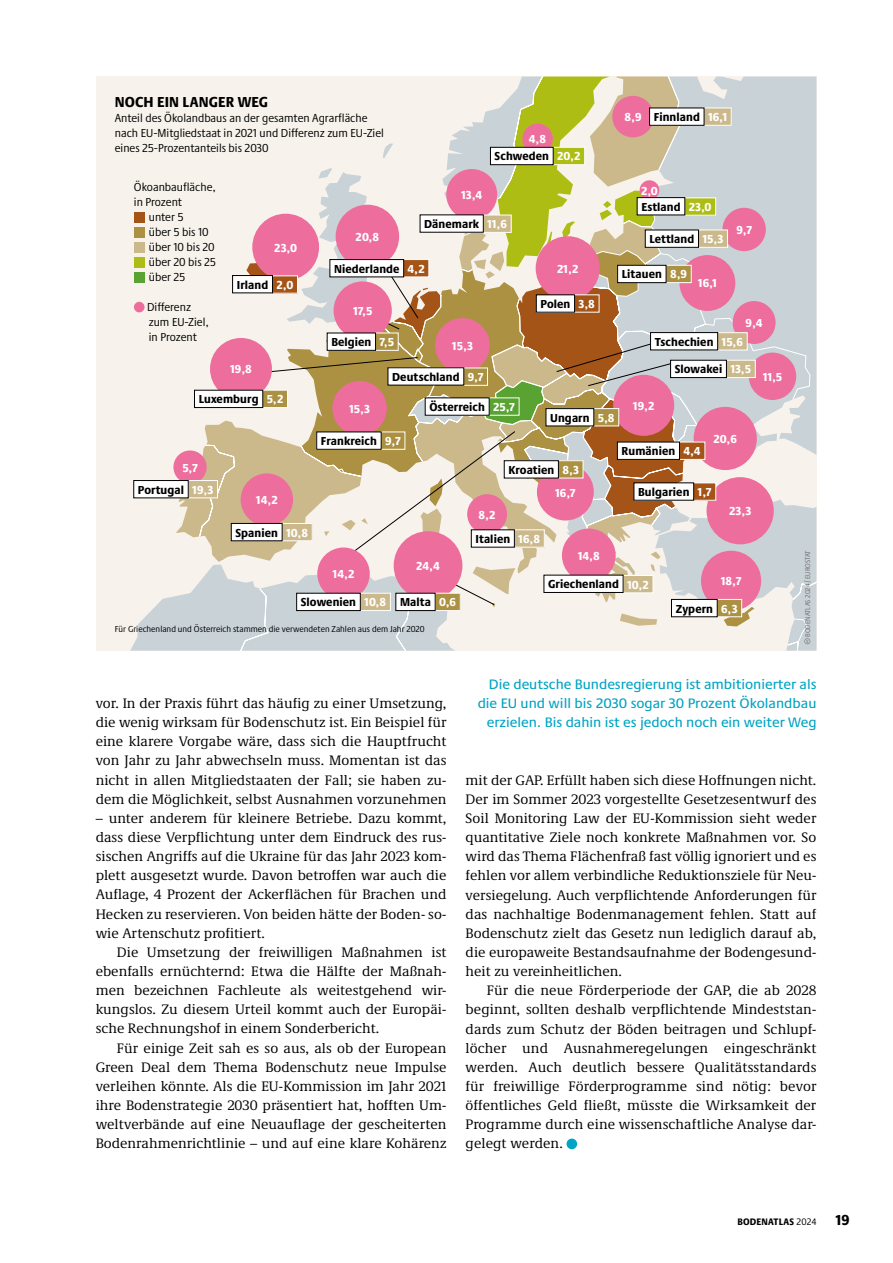
<style>
.page{position:relative;width:893px;height:1263px;background:#fff}
.page>*{position:absolute;margin:0;border:0;box-sizing:border-box;transform-origin:0 0}
.t1{font:800 condensed 15px "Praxis Next";letter-spacing:.01em;color:#000}
.t2{font:14.25px/19.2px "Demos Next Pro";color:#000;text-align:justify}
.t3{font:500 14.25px/19.2px "Praxis Next";color:#00a4c4;text-align:right}
.t4{font:800 condensed 12px/22px "Praxis Next";letter-spacing:.01em;color:#000}
.t5{font:condensed 12px/15px "Praxis Next";color:#000}
.t6{font:800 condensed 12px "Praxis Next";letter-spacing:.01em;color:#fff}
.t7{font:800 condensed 9.75px "Praxis Next";letter-spacing:.02em;color:#000}
.t8{font:condensed 9px "Praxis Next";color:#000}
.t9{font:condensed 7.2px "Praxis Next";color:#706f6f}
.s1{color:#fff}
.s2{font-weight:400}
</style>
<div class="page">
<div style="left:566px;top:1138px;width:11px;height:11px;background:#00a4c4;border-radius:50%"></div>
<div style="left:96px;top:77px;width:34px;height:574px;background:#f7f3ec"></div>
<svg style="left:130px;top:77px;width:686px;height:574px;background:#dcc7bd"></svg>
<div style="left:334px;top:281px;width:58px;height:59px;background:#ed6e9c;border-radius:29px"></div>
<div style="left:336px;top:205px;width:63px;height:63px;background:#ed6e9c;border-radius:32px"></div>
<div style="left:375px;top:333px;width:23px;height:17px;background:#ac9142"></div>
<div style="left:375px;top:333px;width:24px;height:18px;border:1px solid #fff"></div>
<div style="left:327px;top:333px;width:49px;height:17px;background:#fff"></div>
<div style="left:327px;top:333px;width:49px;height:18px;border:1px solid #000"></div>
<div style="left:403px;top:260px;width:26px;height:17px;background:#a55417"></div>
<div style="left:403px;top:259px;width:26px;height:18px;border:1px solid #fff"></div>
<div style="left:330px;top:260px;width:74px;height:17px;background:#fff"></div>
<div style="left:329px;top:259px;width:75px;height:18px;border:1px solid #000"></div>
<div style="left:173px;top:450px;width:34px;height:34px;background:#ed6e9c;border-radius:17px"></div>
<div style="left:188px;top:480px;width:29px;height:18px;background:#ccb98b"></div>
<div style="left:188px;top:480px;width:30px;height:18px;border:1px solid #fff"></div>
<div style="left:134px;top:480px;width:54px;height:18px;background:#fff"></div>
<div style="left:133px;top:480px;width:56px;height:18px;border:1px solid #000"></div>
<p class="t1" style="left:115px;top:90px;width:155px">NOCH EIN LANGER WEG</p>
<p class="t5" style="left:115px;top:110px;width:271px">Anteil des Ökolandbaus an der gesamten Agrarfläche nach EU-Mitgliedstaat in 2021 und Differenz zum EU-Ziel eines 25-Prozentanteils bis 2030</p>
<p class="t6" style="left:529px;top:130px;width:19px">4,8</p>
<p class="t4" style="left:495px;top:145px;width:87px">Schweden <span class="s1">20,2</span></p>
<p class="t5" style="left:134px;top:179px;width:84px">Ökoanbaufläche,</p>
<p class="t5" style="left:134px;top:194px;width:50px">in Prozent</p>
<p class="t5" style="left:149px;top:209px;width:36px">unter 5</p>
<p class="t5" style="left:149px;top:224px;width:61px">über 5 bis 10</p>
<p class="t5" style="left:149px;top:239px;width:67px">über 10 bis 20</p>
<p class="t5" style="left:149px;top:254px;width:69px">über 20 bis 25</p>
<p class="t5" style="left:149px;top:269px;width:38px">über 25</p>
<p class="t5" style="left:147px;top:299px;width:63px">Differenz zum EU-Ziel, in Prozent</p>
<p class="t6" style="left:274px;top:238px;width:24px">23,0</p>
<p class="t4" style="left:237px;top:273px;width:58px">Irland <span class="s1">2,0</span></p>
<p class="t6" style="left:230px;top:360px;width:23px">19,8</p>
<p class="t4" style="left:199px;top:388px;width:86px">Luxemburg <span class="s1">5,2</span></p>
<p class="t4" style="left:138px;top:456px;width:77px;text-indent:44px"><span class="s1">5,7<br></span>Portugal <span class="s1">19,3</span></p>
<p class="t6" style="left:256px;top:490px;width:23px">14,2</p>
<p class="t4" style="left:235px;top:521px;width:74px">Spanien <span class="s1">10,8</span></p>
<p class="t6" style="left:461px;top:185px;width:23px">13,4</p>
<p class="t6" style="left:356px;top:227px;width:25px">20,8</p>
<p class="t4" style="left:424px;top:212px;width:84px">Dänemark <span class="s1">11,6</span></p>
<p class="t4" style="left:334px;top:257px;width:92px">Niederlande <span class="s1">4,2</span></p>
<p class="t6" style="left:353px;top:301px;width:21px">17,5</p>
<p class="t4" style="left:331px;top:330px;width:64px">Belgien <span class="s1">7,5</span></p>
<p class="t6" style="left:452px;top:336px;width:22px">15,3</p>
<p class="t6" style="left:349px;top:399px;width:22px">15,3</p>
<p class="t4" style="left:392px;top:365px;width:93px">Deutschland <span class="s1">9,7</span></p>
<p class="t4" style="left:429px;top:395px;width:87px">Österreich <span class="s1">25,7</span></p>
<p class="t4" style="left:321px;top:429px;width:81px">Frankreich <span class="s1">9,7</span></p>
<p class="t6" style="left:557px;top:259px;width:23px">21,2</p>
<p class="t4" style="left:540px;top:292px;width:56px">Polen <span class="s1">3,8</span></p>
<p class="t4" style="left:550px;top:406px;width:66px">Ungarn <span class="s1">5,8</span></p>
<p class="t4" style="left:508px;top:458px;width:72px">Kroatien <span class="s1">8,3</span></p>
<p class="t6" style="left:479px;top:505px;width:18px">8,2</p>
<p class="t4" style="left:475px;top:527px;width:66px">Italien <span class="s1">16,8</span></p>
<p class="t6" style="left:555px;top:483px;width:22px">16,7</p>
<p class="t6" style="left:624px;top:107px;width:19px">8,9</p>
<p class="t4" style="left:654px;top:105px;width:75px">Finnland <span class="s1">16,1</span></p>
<p class="t6" style="left:641px;top:181px;width:18px">2,0</p>
<p class="t4" style="left:641px;top:195px;width:72px">Estland <span class="s1">23,0</span></p>
<p class="t4" style="left:649px;top:227px;width:75px">Lettland <span class="s1">15,3</span></p>
<p class="t4" style="left:622px;top:263px;width:67px">Litauen <span class="s1">8,9</span></p>
<p class="t6" style="left:698px;top:274px;width:21px">16,1</p>
<p class="t6" style="left:736px;top:220px;width:17px">9,7</p>
<p class="t6" style="left:746px;top:313px;width:19px">9,4</p>
<p class="t4" style="left:655px;top:330px;width:90px">Tschechien <span class="s1">15,6</span></p>
<p class="t6" style="left:633px;top:396px;width:23px">19,2</p>
<p class="t4" style="left:675px;top:358px;width:78px">Slowakei <span class="s1">13,5</span></p>
<p class="t4" style="left:622px;top:439px;width:81px">Rumänien <span class="s1">4,4</span></p>
<p class="t6" style="left:713px;top:429px;width:25px">20,6</p>
<p class="t4" style="left:638px;top:480px;width:75px">Bulgarien <span class="s1">1,7</span></p>
<p class="t6" style="left:729px;top:501px;width:24px">23,3</p>
<p class="t6" style="left:763px;top:367px;width:21px">11,5</p>
<p class="t6" style="left:333px;top:564px;width:23px">14,2</p>
<p class="t4" style="left:301px;top:591px;width:87px">Slowenien <span class="s1">10,8</span></p>
<p class="t6" style="left:416px;top:556px;width:25px">24,4</p>
<p class="t4" style="left:400px;top:591px;width:58px">Malta <span class="s1">0,6</span></p>
<p class="t8" style="left:115px;top:622px;width:311px">Für Griechenland und Österreich stammen die verwendeten Zahlen aus dem Jahr 2020</p>
<p class="t6" style="left:578px;top:546px;width:24px">14,8</p>
<p class="t4" style="left:548px;top:572px;width:102px">Griechenland <span class="s1">10,2</span></p>
<p class="t6" style="left:721px;top:571px;width:22px">18,7</p>
<p class="t4" style="left:676px;top:597px;width:63px">Zypern <span class="s1">6,3</span></p>
<p class="t9" style="left:802px;top:637px;width:88px;rotate:-90deg">BODENATLAS 2024/ EUROSTAT</p>
<p class="t2" style="left:96px;top:693px;width:352px">vor. In der Praxis führt das häufig zu einer Umsetzung, die wenig wirksam für Bodenschutz ist. Ein Beispiel für eine klarere Vorgabe wäre, dass sich die Hauptfrucht von Jahr zu Jahr abwechseln muss. Momentan ist das nicht in allen Mitgliedstaaten der Fall; sie haben zu&shy;dem die Möglichkeit, selbst Ausnahmen vorzunehmen</p>
<p class="t2" style="left:96px;top:808px;width:352px">– unter anderem für kleinere Betriebe. Dazu kommt, dass diese Verpflichtung unter dem Eindruck des rus&shy;sischen Angriffs auf die Ukraine für das Jahr 2023 kom&shy;plett ausgesetzt wurde. Davon betroffen war auch die Auflage, 4 Prozent der Ackerflächen für Brachen und Hecken zu reservieren. Von beiden hätte der Boden- so&shy;wie Artenschutz profitiert.</p>
<p class="t2" style="left:96px;top:942px;width:352px;text-indent:21px">Die Umsetzung der freiwilligen Maßnahmen ist ebenfalls ernüchternd: Etwa die Hälfte der Maßnah&shy;men bezeichnen Fachleute als weitestgehend wir&shy;kungslos. Zu diesem Urteil kommt auch der Europäi&shy;sche Rechnungshof in einem Sonderbericht.</p>
<p class="t2" style="left:96px;top:1037px;width:352px;text-indent:21px">Für einige Zeit sah es so aus, als ob der European Green Deal dem Thema Bodenschutz neue Impulse verleihen könnte. Als die EU-Kommission im Jahr 2021 ihre Bodenstrategie 2030 präsentiert hat, hofften Um&shy;weltverbände auf eine Neuauflage der gescheiterten Bodenrahmenrichtlinie – und auf eine klare Kohärenz</p>
<p class="t3" style="left:478px;top:674px;width:340px">Die deutsche Bundesregierung ist ambitionierter als die EU und will bis 2030 sogar 30 Prozent Ökolandbau erzielen. Bis dahin ist es jedoch noch ein weiter Weg</p>
<p class="t2" style="left:466px;top:770px;width:352px">mit der GAP. Erfüllt haben sich diese Hoffnungen nicht.<br>Der im Sommer 2023 vorgestellte Gesetzesentwurf des Soil Monitoring Law der EU-Kommission sieht weder quantitative Ziele noch konkrete Maßnahmen vor. So wird das Thema Flächenfraß fast völlig ignoriert und es fehlen vor allem verbindliche Reduktionsziele für Neu&shy;versiegelung. Auch verpflichtende Anforderungen für das nachhaltige Bodenmanagement fehlen. Statt auf Bodenschutz zielt das Gesetz nun lediglich darauf ab, die europaweite Bestandsaufnahme der Bodengesund&shy;heit zu vereinheitlichen.</p>
<p class="t2" style="left:466px;top:980px;width:352px;text-indent:21px">Für die neue Förderperiode der GAP, die ab 2028 beginnt, sollten deshalb verpflichtende Mindeststan&shy;dards zum Schutz der Böden beitragen und Schlupf&shy;löcher und Ausnahmeregelungen eingeschränkt werden. Auch deutlich bessere Qualitätsstandards für freiwillige Förderprogramme sind nötig: bevor öffentliches Geld fließt, müsste die Wirksamkeit der Programme durch eine wissenschaftliche Analyse dar&shy;gelegt werden.</p>
<p class="t7" style="left:737px;top:1213px;width:81px">BODENATLAS <span class="s2">2024</span></p>
<p class="t1" style="left:836px;top:1207px;width:16px">19</p>
</div>
